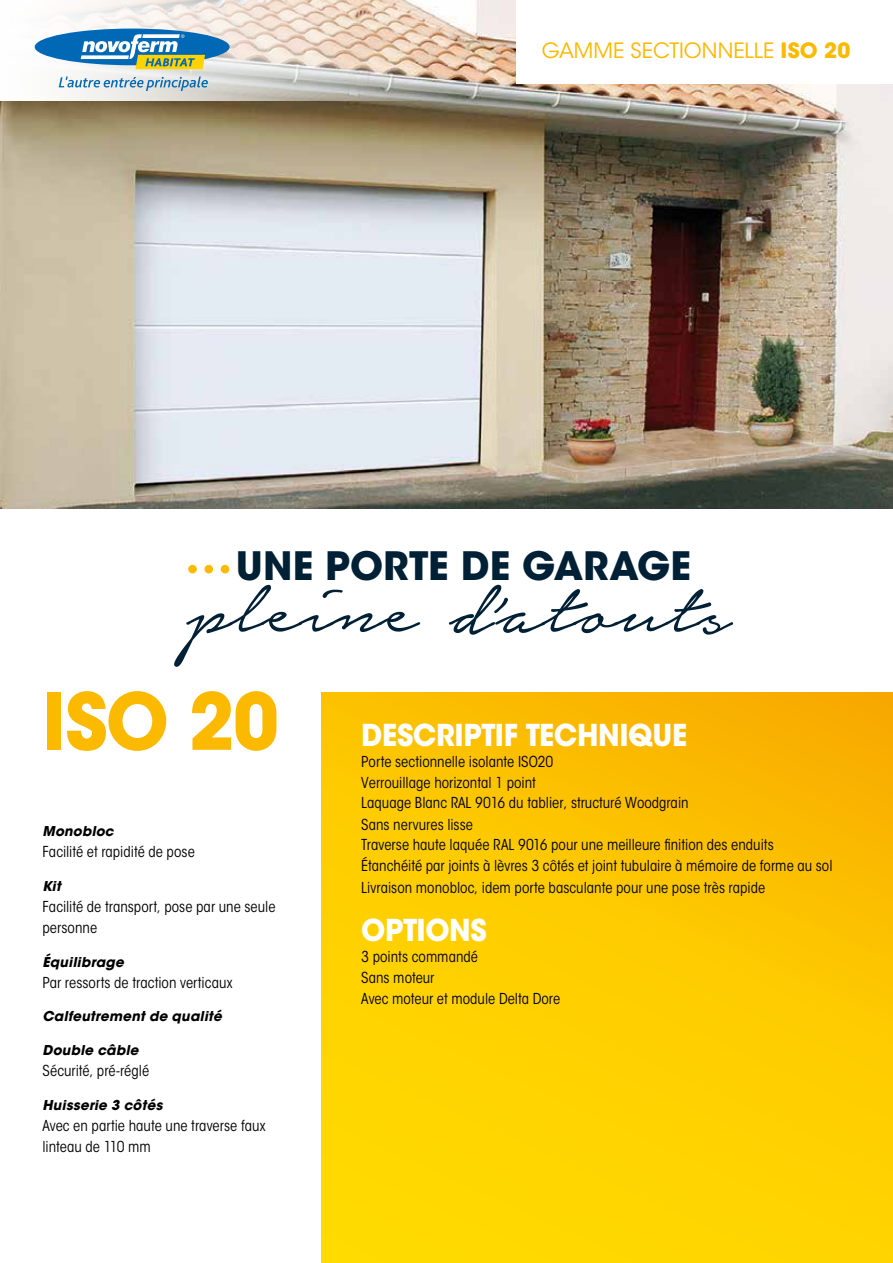
<style>
.page{position:relative;width:893px;height:1263px;background:#fff}
.page>*{position:absolute;margin:0;border:0;box-sizing:border-box;transform-origin:0 0}
.t1{font:107.4px "Notera Personal Use Only";letter-spacing:-.005em;color:#002035}
.t2{font:700 77.85px "ITC Avant Garde Std";color:#fbb900;scale:.95 1}
.t3{font:700 38.85px "ITC Avant Garde Std";letter-spacing:.005em;color:#002035}
.t4{font:700 30px "ITC Avant Garde Std";letter-spacing:-.015em;color:#fff;scale:.95 1}
.t5{font:21px "ITC Avant Garde Std";color:#fbb900}
.t6{font:condensed 15px/21px "ITC Avant Garde Std";color:#000}
.t7{font:italic 700 13.5px "ITC Avant Garde Std";letter-spacing:.015em;color:#000}
.s1{font-weight:700}
</style>
<div class="page">
<div style="left:321px;top:692px;width:572px;height:571px;background:linear-gradient(to bottom,#fbba00,#ffdc00)"></div>
<img style="left:0;top:0;width:893px;height:508px">
<svg style="left:0;top:0;width:455px;height:101px"></svg>
<div style="left:35px;top:29px;width:195px;height:36px;background:#0068b4;border-radius:50%"></div>
<svg style="left:59px;top:76px;width:149px;height:15px"></svg>
<svg style="left:81px;top:34px;width:124px;height:35px"></svg>
<svg style="left:188px;top:565px;width:41px;height:8px"></svg>
<div style="left:516px;top:0;width:377px;height:84px;background:#fff"></div>
<h3 class="t5" style="left:542px;top:38px;width:310px">GAMME SECTIONNELLE <span class="s1">ISO 20</span></h3>
<h3 class="t3" style="left:236px;top:540px;width:457px">UNE PORTE DE GARAGE</h3>
<h1 class="t1" style="left:187px;top:555px;width:546px">pleine d’atouts</h1>
<h2 class="t2" style="left:43px;top:671px;width:250px">ISO 20</h2>
<p class="t7" style="left:43px;top:822px;width:73px">Monobloc</p>
<p class="t6" style="left:43px;top:841px;width:154px">Facilité et rapidité de pose</p>
<p class="t7" style="left:43px;top:877px;width:20px">Kit</p>
<p class="t6" style="left:43px;top:896px;width:235px">Facilité de transport, pose par une seule personne</p>
<p class="t7" style="left:43px;top:953px;width:83px">Équilibrage</p>
<p class="t6" style="left:43px;top:972px;width:191px">Par ressorts de traction verticaux</p>
<p class="t7" style="left:43px;top:1007px;width:181px">Calfeutrement de qualité</p>
<p class="t7" style="left:43px;top:1041px;width:98px">Double câble</p>
<p class="t6" style="left:43px;top:1060px;width:108px">Sécurité, pré-réglé</p>
<p class="t7" style="left:43px;top:1096px;width:121px">Huisserie 3 côtés</p>
<p class="t6" style="left:43px;top:1115px;width:224px">Avec en partie haute une traverse faux linteau de 110 mm</p>
<h3 class="t4" style="left:361px;top:715px;width:344px">DESCRIPTIF TECHNIQUE</h3>
<p class="t6" style="left:361px;top:751px;width:329px;line-height:20.5px">Porte sectionnelle isolante ISO20<br>Verrouillage horizontal 1 point<br>Laquage Blanc RAL 9016 du tablier, structuré Woodgrain</p>
<p class="t6" style="left:361px;top:814px;width:473px">Sans nervures lisse<br>Traverse haute laquée RAL 9016 pour une meilleure finition des enduits Étanchéité par joints à lèvres 3 côtés et joint tubulaire à mémoire de forme au sol Livraison monobloc, idem porte basculante pour une pose très rapide</p>
<h3 class="t4" style="left:361px;top:910px;width:134px">OPTIONS</h3>
<p class="t6" style="left:361px;top:946px;width:200px">3 points commandé<br>Sans moteur<br>Avec moteur et module Delta Dore</p>
</div>
